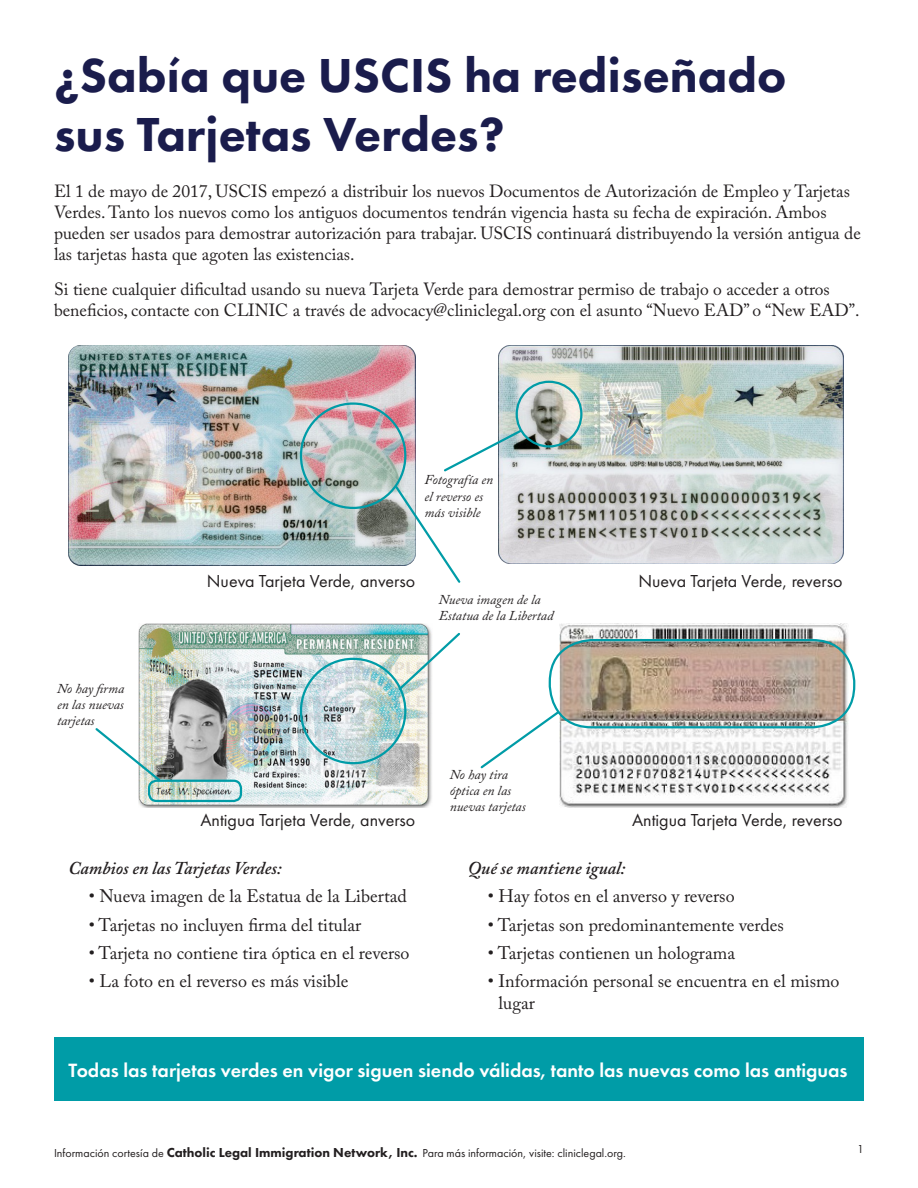
<style>
.page{position:relative;width:918px;height:1188px;background:#fff}
.page>*{position:absolute;margin:0;border:0;box-sizing:border-box;transform-origin:0 0}
.t1{font:800 49.5px/59.4px "Futura PT";color:#1a1c4c}
.t2{font:600 19.95px "Futura PT";color:#fff}
.Body{font:18px/21.6px "Adobe Caslon Pro";color:#231f20}
.t3{font:18px "Futura PT";color:#231f20}
.subheader{font:italic 600 18px "Adobe Caslon Pro";color:#231f20}
.Body-2{font:17.55px/21px "Adobe Caslon Pro";color:#231f20}
.t4{font:italic 13.5px/16.2px "Adobe Caslon Pro";color:#231f20}
.Heading{font:12px "Futura PT";color:#231f20}
.s1{font-weight:800;font-size:13.5px}
</style>
<div class="page">
<img style="left:560px;top:623px;width:289px;height:185px">
<img style="left:138px;top:623px;width:294px;height:185px">
<img style="left:499px;top:346px;width:344px;height:217px">
<img style="left:68px;top:346px;width:348px;height:220px">
<div style="left:54px;top:1037px;width:810px;height:64px;background:#009ca7"></div>
<div style="left:300px;top:402px;width:106px;height:107px;border:2px solid #009ca7;border-radius:50%"></div>
<div style="left:300px;top:658px;width:106px;height:106px;border:2px solid #009ca7;border-radius:50%"></div>
<div style="left:516px;top:381px;width:66px;height:67px;border:2px solid #009ca7;border-radius:50%"></div>
<svg style="left:393px;top:484px;width:68px;height:99px"></svg>
<svg style="left:396px;top:631px;width:64px;height:61px"></svg>
<svg style="left:444px;top:428px;width:80px;height:45px"></svg>
<svg style="left:480px;top:709px;width:82px;height:61px"></svg>
<svg style="left:95px;top:726px;width:68px;height:57px"></svg>
<div style="left:549px;top:639px;width:306px;height:89px;border:2px solid #009ca7;border-radius:42px"></div>
<div style="left:148px;top:780px;width:94px;height:22px;border:2px solid #009ca7;border-radius:8px"></div>
<p class="t1" style="left:54px;top:45px;width:734px">¿Sabía que USCIS ha rediseñado sus Tarjetas Verdes?</p>
<p class="Body-2" style="left:54px;top:180px;width:808px">El 1 de mayo de 2017, USCIS empezó a distribuir los nuevos Documentos de Autorización de Empleo y Tarjetas Verdes. Tanto los nuevos como los antiguos documentos tendrán vigencia hasta su fecha de expiración. Ambos pueden ser usados para demostrar autorización para trabajar. USCIS continuará distribuyendo la versión antigua de las tarjetas hasta que agoten las existencias.</p>
<p class="Body-2" style="left:54px;top:278px;width:807px">Si tiene cualquier dificultad usando su nueva Tarjeta Verde para demostrar permiso de trabajo o acceder a otros beneficios, contacte con CLINIC a través de advocacy@cliniclegal.org con el asunto “Nuevo EAD” o “New EAD”.</p>
<p class="t4" style="left:425px;top:472px;width:70px">Fotografía en el reverso es más visible</p>
<p class="t3" style="left:207px;top:571px;width:210px">Nueva Tarjeta Verde, anverso</p>
<p class="t4" style="left:439px;top:591px;width:116px">Nueva imagen de la<br>Estatua de la Libertad</p>
<p class="t3" style="left:638px;top:571px;width:205px">Nueva Tarjeta Verde, reverso</p>
<p class="t4" style="left:57px;top:680px;width:69px;text-align:justify">No hay firma en las nuevas tarjetas</p>
<p class="t3" style="left:200px;top:809px;width:217px">Antigua Tarjeta Verde, anverso</p>
<p class="subheader" style="left:68px;top:857px;width:215px">Cambios en las Tarjetas Verdes:</p>
<p class="Body" style="left:89px;top:885px;width:320px">• Nueva imagen de la Estatua de la Libertad</p>
<p class="Body" style="left:89px;top:914px;width:274px">• Tarjetas no incluyen firma del titular</p>
<p class="Body" style="left:89px;top:942px;width:322px">• Tarjeta no contiene tira óptica en el reverso</p>
<p class="Body" style="left:89px;top:970px;width:261px">• La foto en el reverso es más visible</p>
<p class="t4" style="left:450px;top:766px;width:78px">No hay tira óptica en las nuevas tarjetas</p>
<p class="t3" style="left:632px;top:809px;width:212px">Antigua Tarjeta Verde, reverso</p>
<p class="subheader" style="left:468px;top:857px;width:159px">Qué se mantiene igual:</p>
<p class="Body" style="left:488px;top:885px;width:248px">• Hay fotos en el anverso y reverso</p>
<p class="Body" style="left:488px;top:914px;width:297px">• Tarjetas son predominantemente verdes</p>
<p class="Body" style="left:488px;top:942px;width:249px">• Tarjetas contienen un holograma</p>
<p class="Body" style="left:499px;top:970px;width:342px;text-indent:-11px">• Información personal se encuentra en el mismo lugar</p>
<p class="t2" style="left:68px;top:1058px;width:781px">Todas las tarjetas verdes en vigor siguen siendo válidas, tanto las nuevas como las antiguas</p>
<p class="Heading" style="left:54px;top:1146px;width:573px">Información cortesía de <span class="s1">Catholic Legal Immigration Network, Inc.</span> Para más información, visite: cliniclegal.org.</p>
<p class="Heading" style="left:857px;top:1142px;width:8px">1</p>
</div>
